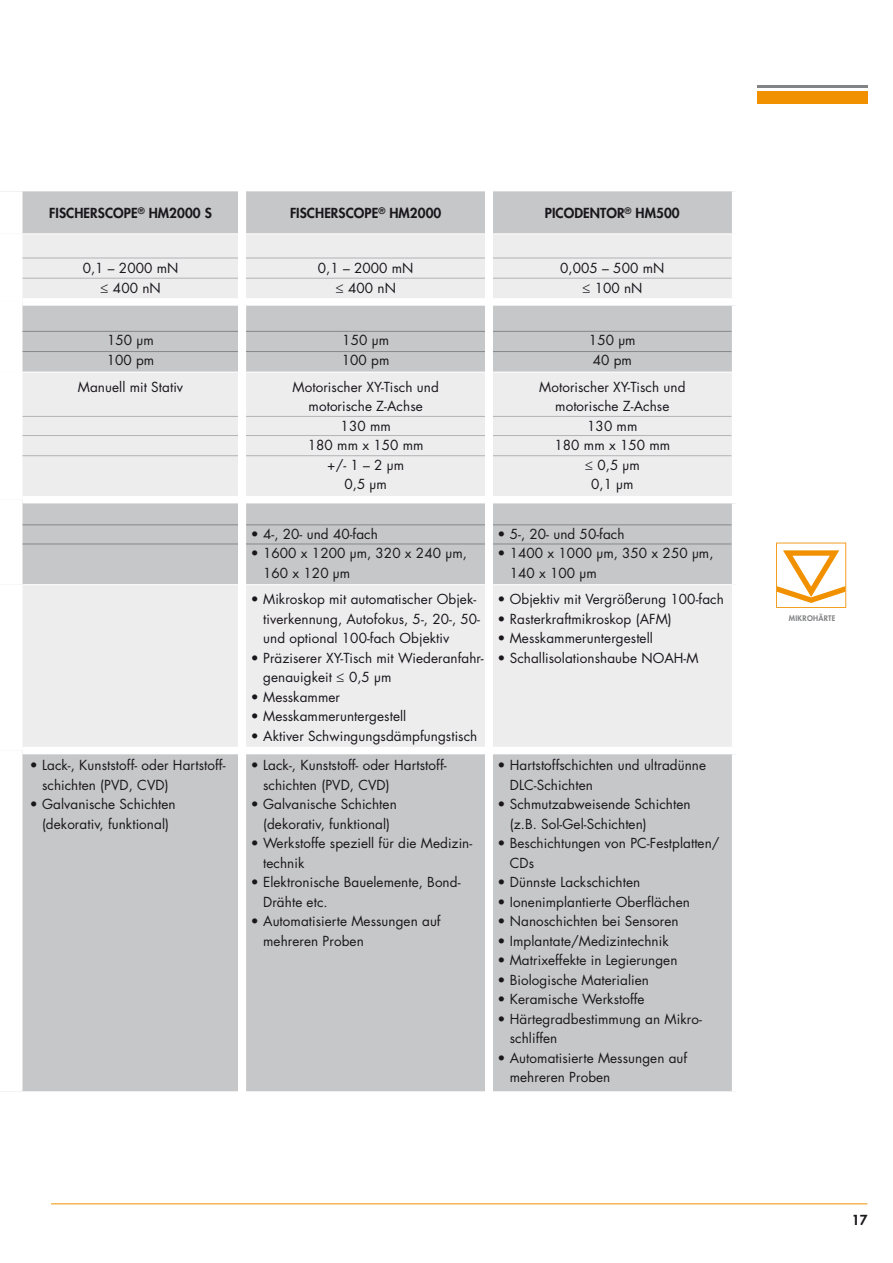
<style>
.page{position:relative;width:893px;height:1263px;background:#fff}
.page>*{position:absolute;margin:0;border:0;box-sizing:border-box;transform-origin:0 0}
.t1{font:13.5px/19.5px "Futura Std";letter-spacing:.005em;color:#1a171c}
.t2{font:800 13.5px "Futura Std";letter-spacing:.005em;color:#1a171c}
.t3{font:800 7.5px "Futura Std";letter-spacing:.04em;color:#828385}
</style>
<div class="page">
<div style="left:757px;top:91px;width:110px;height:13px;background:#f29100"></div>
<hr style="left:757px;top:85px;width:110px;height:2px;background:#828385">
<hr style="left:51px;top:1203px;width:816px;height:1px;background:#f29100">
<div style="left:22px;top:191px;width:710px;height:900px;background:#c6c7c9"></div>
<svg style="left:22px;top:234px;width:710px;height:513px;background:#e1e1e3"></svg>
<hr style="left:22px;top:233px;width:217px;height:1px;background:#fff">
<hr style="left:246px;top:233px;width:239px;height:1px;background:#fff">
<hr style="left:493px;top:233px;width:239px;height:1px;background:#fff">
<hr style="left:22px;top:372px;width:217px;height:1px;background:#fff">
<hr style="left:246px;top:372px;width:239px;height:1px;background:#fff">
<hr style="left:493px;top:372px;width:239px;height:1px;background:#fff">
<hr style="left:22px;top:584px;width:217px;height:1px;background:#fff">
<hr style="left:246px;top:584px;width:239px;height:1px;background:#fff">
<hr style="left:493px;top:584px;width:239px;height:1px;background:#fff">
<div style="left:22px;top:298px;width:220px;height:8px;background:#fff"></div>
<div style="left:242px;top:298px;width:247px;height:8px;background:#fff"></div>
<div style="left:489px;top:298px;width:250px;height:8px;background:#fff"></div>
<div style="left:22px;top:496px;width:220px;height:7px;background:#fff"></div>
<div style="left:242px;top:496px;width:247px;height:7px;background:#fff"></div>
<div style="left:489px;top:496px;width:250px;height:7px;background:#fff"></div>
<div style="left:22px;top:747px;width:220px;height:7px;background:#fff"></div>
<div style="left:242px;top:747px;width:247px;height:7px;background:#fff"></div>
<div style="left:489px;top:747px;width:250px;height:7px;background:#fff"></div>
<hr style="left:23px;top:258px;width:708px;height:1px;background:#b1b3b4">
<hr style="left:23px;top:278px;width:708px;height:1px;background:#b1b3b4">
<hr style="left:23px;top:331px;width:708px;height:1px;background:#87888a">
<hr style="left:23px;top:351px;width:708px;height:1px;background:#87888a">
<hr style="left:23px;top:416px;width:708px;height:1px;background:#b1b3b4">
<hr style="left:23px;top:435px;width:708px;height:1px;background:#b1b3b4">
<hr style="left:23px;top:455px;width:708px;height:1px;background:#b1b3b4">
<hr style="left:23px;top:524px;width:708px;height:1px;background:#87888a">
<hr style="left:23px;top:544px;width:708px;height:1px;background:#87888a">
<div style="left:238px;top:186px;width:8px;height:978px;background:#fff"></div>
<div style="left:485px;top:191px;width:8px;height:978px;background:#fff"></div>
<svg style="left:776px;top:543px;width:70px;height:65px"></svg>
<p class="t2" style="left:49px;top:204px;width:164px">FISCHERSCOPE<sup>®</sup> HM2000 S</p>
<p class="t2" style="left:290px;top:204px;width:153px">FISCHERSCOPE<sup>®</sup> HM2000</p>
<p class="t2" style="left:545px;top:204px;width:136px">PICODENTOR<sup>®</sup> HM500</p>
<p class="t1" style="left:83px;top:258px;width:97px;text-align:center">0,1 – 2000 mN ≤ 400 nN</p>
<p class="t1" style="left:318px;top:258px;width:97px;text-align:center">0,1 – 2000 mN ≤ 400 nN</p>
<p class="t1" style="left:560px;top:258px;width:106px;text-align:center">0,005 – 500 mN ≤ 100 nN</p>
<p class="t1" style="left:107px;top:331px;width:49px">150 μm<br>100 pm</p>
<p class="t1" style="left:342px;top:331px;width:49px">150 μm<br>100 pm</p>
<p class="t1" style="left:589px;top:331px;width:48px">150 μm<br>40 pm</p>
<p class="t1" style="left:78px;top:377px;width:107px">Manuell mit Stativ</p>
<p class="t1" style="left:293px;top:377px;width:148px;text-align:center">Motorischer XY-Tisch und motorische Z-Achse<br>130 mm<br>180 mm x 150 mm<br>+/- 1 – 2 μm<br>0,5 μm</p>
<p class="t1" style="left:539px;top:377px;width:148px;text-align:center">Motorischer XY-Tisch und motorische Z-Achse<br>130 mm<br>180 mm x 150 mm<br>≤ 0,5 μm<br>0,1 μm</p>
<p class="t1" style="left:251px;top:524px;width:129px">• 4-, 20- und 40-fach</p>
<p class="t1" style="left:263px;top:544px;width:205px;text-indent:-12px">• 1600 x 1200 μm, 320 x 240 μm,<br>160 x 120 μm</p>
<p class="t1" style="left:497px;top:524px;width:129px">• 5-, 20- und 50-fach</p>
<p class="t1" style="left:510px;top:544px;width:205px;text-indent:-12px">• 1400 x 1000 μm, 350 x 250 μm,<br>140 x 100 μm</p>
<p class="t1" style="left:42px;top:756px;width:185px;text-indent:-12px">• Lack-, Kunststoff- oder Hartstoff&shy;schichten (PVD, CVD)</p>
<p class="t1" style="left:30px;top:795px;width:147px;text-align:center">• Galvanische Schichten (dekorativ, funktional)</p>
<p class="t1" style="left:263px;top:590px;width:218px;text-indent:-12px">• Mikroskop mit automatischer Objek&shy;tiverkennung, Autofokus, 5-, 20-, 50- und optional 100-fach Objektiv</p>
<p class="t1" style="left:263px;top:648px;width:222px;text-indent:-12px">• Präziserer XY-Tisch mit Wiederanfahr&shy;genauigkeit ≤ 0,5 μm</p>
<p class="t1" style="left:251px;top:687px;width:91px">• Messkammer</p>
<p class="t1" style="left:251px;top:707px;width:157px">• Messkammeruntergestell</p>
<p class="t1" style="left:251px;top:726px;width:228px">• Aktiver Schwingungsdämpfungstisch</p>
<p class="t1" style="left:263px;top:756px;width:185px;text-indent:-12px">• Lack-, Kunststoff- oder Hartstoff&shy;schichten (PVD, CVD)</p>
<p class="t1" style="left:251px;top:795px;width:147px;text-align:center">• Galvanische Schichten (dekorativ, funktional)</p>
<p class="t1" style="left:263px;top:834px;width:211px;text-indent:-12px">• Werkstoffe speziell für die Medizin&shy;technik</p>
<p class="t1" style="left:263px;top:873px;width:199px;text-indent:-12px">• Elektronische Bauelemente, Bond-<br>Drähte etc.</p>
<p class="t1" style="left:263px;top:911px;width:179px;text-indent:-12px">• Automatisierte Messungen auf mehreren Proben</p>
<p class="t1" style="left:497px;top:590px;width:228px">• Objektiv mit Vergrößerung 100-fach</p>
<p class="t1" style="left:497px;top:609px;width:176px">• Rasterkraftmikroskop (AFM)</p>
<p class="t1" style="left:497px;top:629px;width:157px">• Messkammeruntergestell</p>
<p class="t1" style="left:497px;top:648px;width:203px">• Schallisolationshaube NOAH-M</p>
<p class="t1" style="left:510px;top:755px;width:198px;text-indent:-12px">• Hartstoffschichten und ultradünne<br>DLC-Schichten</p>
<p class="t1" style="left:510px;top:794px;width:182px;text-indent:-12px">• Schmutzabweisende Schichten (z.B. Sol-Gel-Schichten)</p>
<p class="t1" style="left:510px;top:833px;width:211px;text-indent:-12px">• Beschichtungen von PC-Festplatten/<br>CDs</p>
<p class="t1" style="left:497px;top:872px;width:144px">• Dünnste Lackschichten</p>
<p class="t1" style="left:497px;top:892px;width:194px">• Ionenimplantierte Oberflächen</p>
<p class="t1" style="left:497px;top:911px;width:183px">• Nanoschichten bei Sensoren</p>
<p class="t1" style="left:497px;top:931px;width:173px">• Implantate/Medizintechnik</p>
<p class="t1" style="left:497px;top:950px;width:181px">• Matrixeffekte in Legierungen</p>
<p class="t1" style="left:497px;top:970px;width:153px">• Biologische Materialien</p>
<p class="t1" style="left:497px;top:989px;width:149px">• Keramische Werkstoffe</p>
<p class="t1" style="left:510px;top:1009px;width:193px;text-indent:-12px">• Härtegradbestimmung an Mikro&shy;schliffen</p>
<p class="t1" style="left:510px;top:1048px;width:179px;text-indent:-12px">• Automatisierte Messungen auf mehreren Proben</p>
<p class="t3" style="left:789px;top:614px;width:48px">MIKROHÄRTE</p>
<p class="t2" style="left:852px;top:1211px;width:17px">17</p>
</div>
